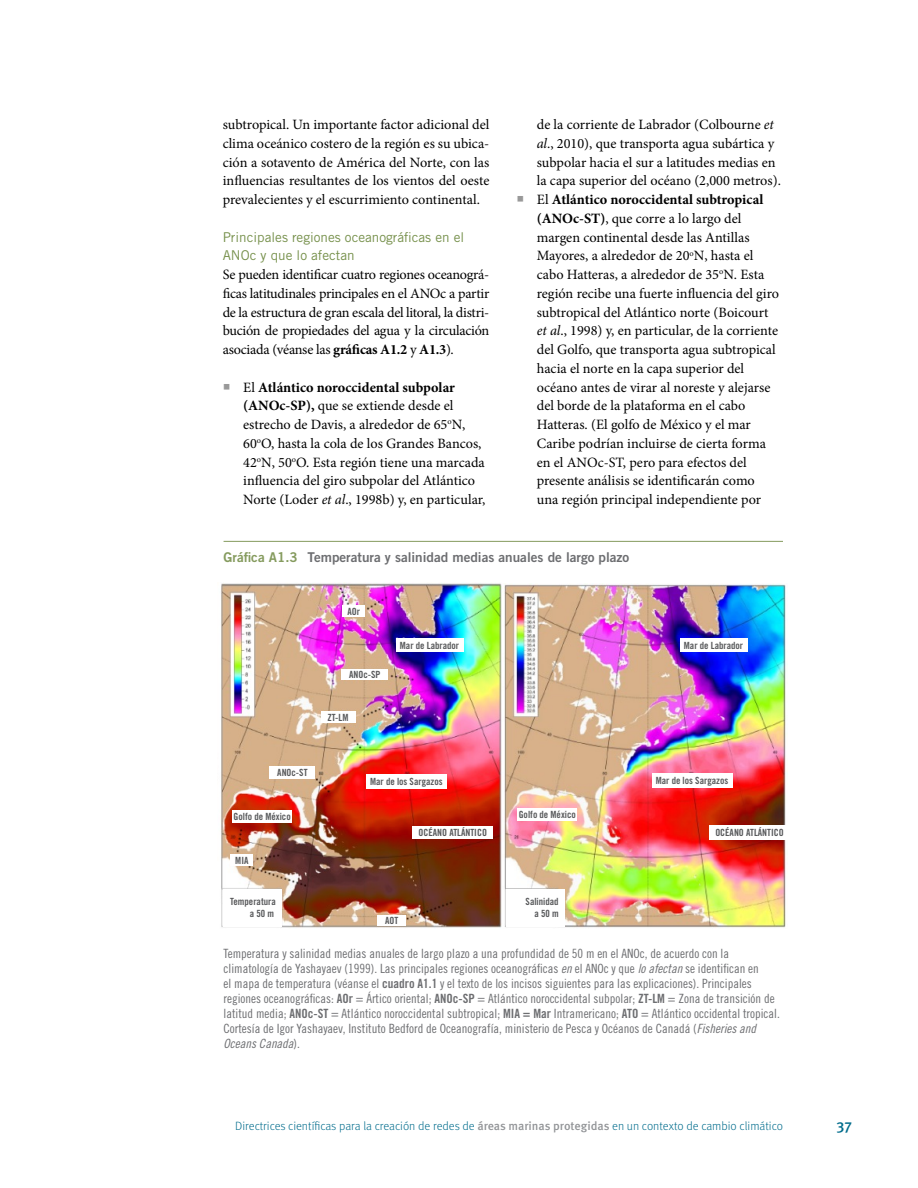
<style>
.page{position:relative;width:918px;height:1188px;background:#fff}
.page>*{position:absolute;margin:0;border:0;box-sizing:border-box;transform-origin:0 0}
.t1{font:500 15px "Meta Pro";color:#006c8c}
.t2{font:14.25px/18.8px "Minion Pro";color:#000}
.t3{font:13.5px "Trade Gothic LT Std Bd 2";color:#6d6e71}
.t4{font:13.5px/18.8px "Trade Gothic LT Std";color:#76904b}
.t5{font:12.75px/15px "Trade Gothic LT Std Cn 18";color:#6d6e71}
.t6{font:12.75px "Trade Gothic LT Std Cn 18 Obl";color:#6d6e71}
.t7{font:300 12px "Meta Pro";color:#006c8c}
.t8{font:9.9px/11.9px "Trade Gothic LT Std Bd Cn 20";color:#58595b;text-align:right}
.s1{font-weight:700}
.s2{color:#999}
.s3{font-style:italic}
.s4{color:#859b5e}
.s5{font-family:"Trade Gothic LT Std Cn 18 Obl"}
.s6{font-family:"Trade Gothic LT Std Bd Cn 20"}
.s7{font-family:"Trade Gothic LT Std Cn 18"}
.s8{font-weight:500;color:#939598}
</style>
<div class="page">
<hr style="left:224px;top:541px;width:559px;height:1px;background:#859b5e">
<img style="left:221px;top:583px;width:565px;height:345px">
<div style="left:343px;top:606px;width:22px;height:11px;background:#fff"></div>
<div style="left:396px;top:638px;width:67px;height:14px;background:#fff"></div>
<div style="left:680px;top:638px;width:67px;height:14px;background:#fff"></div>
<div style="left:341px;top:670px;width:47px;height:10px;background:#fff"></div>
<div style="left:321px;top:711px;width:34px;height:12px;background:#fff"></div>
<div style="left:269px;top:766px;width:46px;height:13px;background:#fff"></div>
<div style="left:377px;top:915px;width:29px;height:11px;background:#fff"></div>
<div style="left:366px;top:775px;width:81px;height:14px;background:#fff"></div>
<div style="left:652px;top:773px;width:80px;height:14px;background:#fff"></div>
<div style="left:413px;top:826px;width:80px;height:13px;background:#fff"></div>
<div style="left:709px;top:825px;width:81px;height:14px;background:#fff"></div>
<div style="left:232px;top:810px;width:60px;height:12px;background:#fff"></div>
<div style="left:517px;top:808px;width:60px;height:12px;background:#fff"></div>
<div style="left:231px;top:854px;width:22px;height:12px;background:#fff"></div>
<div style="left:224px;top:889px;width:58px;height:38px;background:#fff"></div>
<div style="left:507px;top:889px;width:58px;height:38px;background:#fff"></div>
<p class="t2" style="left:223px;top:115px;width:268px;text-align:justify">subtropical. Un importante factor adicional del clima oceánico costero de la región es su ubica&shy;ción a sotavento de América del Norte, con las influencias resultantes de los vientos del oeste prevalecientes y el escurrimiento continental.</p>
<p class="t4" style="left:223px;top:227px;width:243px">Principales regiones oceanográficas en el<br>ANOc y que lo afectan</p>
<p class="t2" style="left:223px;top:265px;width:268px;text-align:justify">Se pueden identificar cuatro regiones oceanográ&shy;ficas latitudinales principales en el ANOc a partir de la estructura de gran escala del litoral, la distri&shy;bución de propiedades del agua y la circulación asociada (véanse las <span class="s1">gráficas A1.2</span> y <span class="s1">A1.3</span>).</p>
<p class="t2" style="left:243px;top:378px;width:244px;text-indent:-20px"><span class="s2">○</span> El <span class="s1">Atlántico noroccidental subpolar (ANOc-SP),</span> que se extiende desde el estrecho de Davis, a alrededor de 65<sup>o</sup>N, 60<sup>o</sup>O, hasta la cola de los Grandes Bancos, 42<sup>o</sup>N, 50<sup>o</sup>O. Esta región tiene una marcada influencia del giro subpolar del Atlántico Norte (Loder <span class="s3">et al</span>., 1998b) y, en particular,</p>
<p class="t2" style="left:537px;top:115px;width:246px">de la corriente de Labrador (Colbourne <span class="s3">et al</span>., 2010), que transporta agua subártica y subpolar hacia el sur a latitudes medias en la capa superior del océano (2,000 metros).</p>
<p class="t2" style="left:537px;top:190px;width:244px;text-indent:-20px"><span class="s2">○</span> El <span class="s1">Atlántico noroccidental subtropical (ANOc-ST)</span>, que corre a lo largo del margen continental desde las Antillas Mayores, a alrededor de 20<sup>o</sup>N, hasta el cabo Hatteras, a alrededor de 35<sup>o</sup>N. Esta región recibe una fuerte influencia del giro subtropical del Atlántico norte (Boicourt <span class="s3">et al</span>., 1998) y, en particular, de la corriente del Golfo, que transporta agua subtropical hacia el norte en la capa superior del océano antes de virar al noreste y alejarse del borde de la plataforma en el cabo Hatteras. (El golfo de México y el mar Caribe podrían incluirse de cierta forma en el ANOc-ST, pero para efectos del presente análisis se identificarán como una región principal independiente por</p>
<p class="t3" style="left:224px;top:549px;width:407px"><span class="s4">Gráfica A1.3</span> Temperatura y salinidad medias anuales de largo plazo</p>
<p class="t8" style="left:348px;top:606px;width:14px">AOr</p>
<p class="t8" style="left:349px;top:669px;width:33px">ANOc-SP</p>
<p class="t8" style="left:328px;top:711px;width:22px">ZT-LM</p>
<p class="t8" style="left:400px;top:639px;width:61px">Mar de Labrador</p>
<p class="t8" style="left:684px;top:639px;width:61px">Mar de Labrador</p>
<p class="t8" style="left:277px;top:766px;width:32px">ANOc-ST</p>
<p class="t8" style="left:370px;top:776px;width:74px">Mar de los Sargazos</p>
<p class="t8" style="left:656px;top:774px;width:74px">Mar de los Sargazos</p>
<p class="t8" style="left:419px;top:826px;width:70px">OCÉANO ATLÁNTICO</p>
<p class="t8" style="left:715px;top:826px;width:70px">OCÉANO ATLÁNTICO</p>
<p class="t8" style="left:234px;top:810px;width:59px">Golfo de México</p>
<p class="t8" style="left:519px;top:808px;width:59px">Golfo de México</p>
<p class="t8" style="left:235px;top:854px;width:15px">MIA</p>
<p class="t8" style="left:230px;top:896px;width:47px">Temperatura a 50 m</p>
<p class="t8" style="left:526px;top:896px;width:34px">Salinidad a 50 m</p>
<p class="t8" style="left:385px;top:914px;width:15px">AOT</p>
<p class="t5" style="left:224px;top:945px;width:558px">Temperatura y salinidad medias anuales de largo plazo a una profundidad de 50 m en el ANOc, de acuerdo con la climatología de Yashayaev (1999). Las principales regiones oceanográficas <span class="s5">en</span> el ANOc y que <span class="s5">lo afectan</span> se identifican en<br>el mapa de temperatura (véanse el <span class="s6">cuadro A1.1</span> y el texto de los incisos siguientes para las explicaciones). Principales regiones oceanográficas: <span class="s6">AOr</span> = Ártico oriental; <span class="s6">ANOc-SP</span> = Atlántico noroccidental subpolar; <span class="s6">ZT-LM</span> = Zona de transición de latitud media; <span class="s6">ANOc-ST</span> = Atlántico noroccidental subtropical; <span class="s6">MIA = Mar</span> Intramericano; <span class="s6">ATO</span> = Atlántico occidental tropical.<br>Cortesía de Igor Yashayaev, Instituto Bedford de Oceanografía, ministerio de Pesca y Océanos de Canadá (<span class="s5">Fisheries and</span></p>
<p class="t6" style="left:224px;top:1035px;width:78px">Oceans Canada<span class="s7">).</span></p>
<p class="t7" style="left:235px;top:1117px;width:549px">Directrices científicas para la creación de redes de <span class="s8">áreas marinas protegidas</span> en un contexto de cambio climático</p>
<p class="t1" style="left:836px;top:1115px;width:17px">37</p>
</div>
